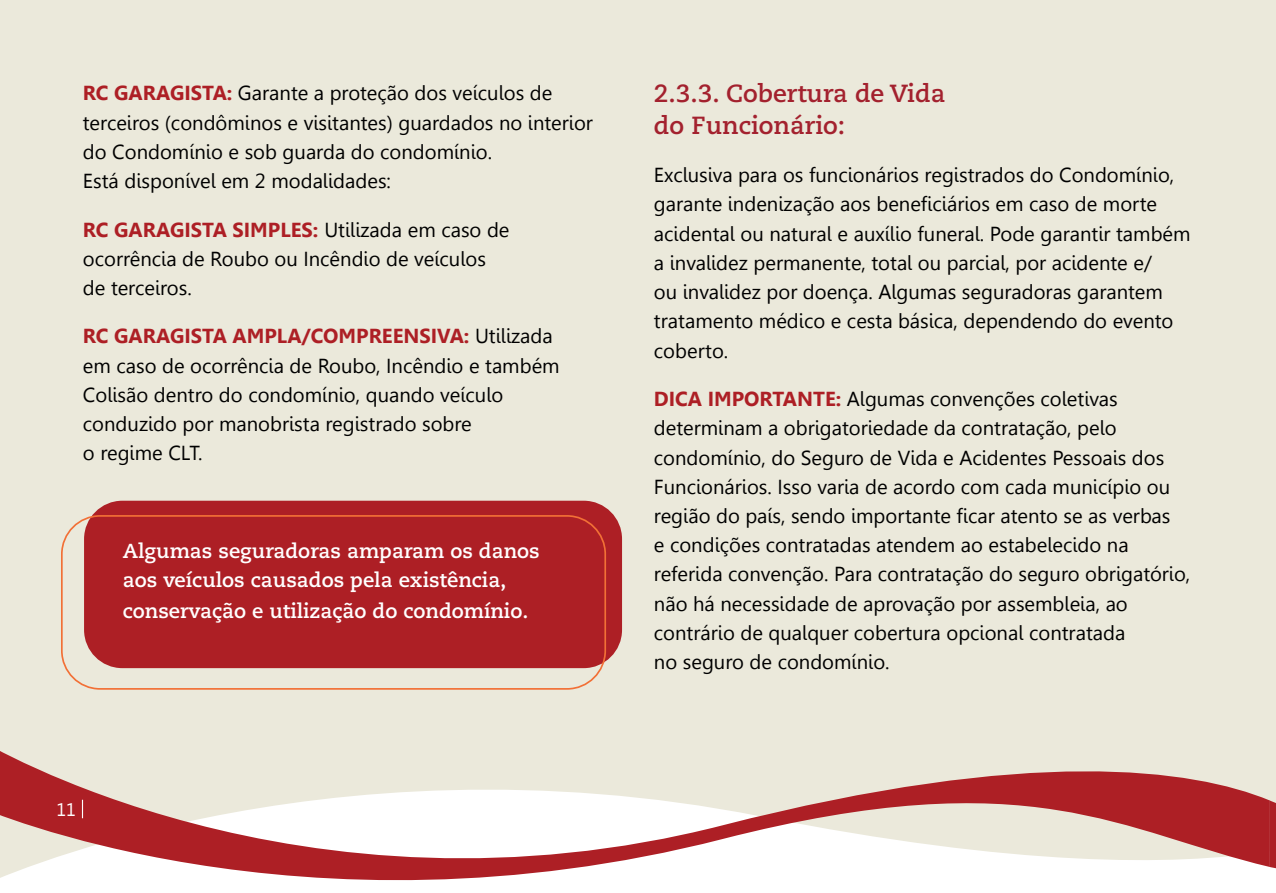
<style>
.page{position:relative;width:1276px;height:893px;background:#ebe9db}
.page>*{position:absolute;margin:0;border:0;box-sizing:border-box;transform-origin:0 0}
.t1{font:700 24.75px/31.5px "Caecilia LT Std";color:#a3212e}
.t2{font:20.25px/29.2px "Leelawadee";color:#000}
.t3{font:700 20.25px/29.2px "Caecilia LT Std";color:#fff}
.t4{font:18px "Leelawadee";color:#fff}
.s1{font-weight:700;color:#ad1f25}
</style>
<div class="page">
<svg style="left:0;top:751px;width:1269px;height:142px"></svg>
<svg style="left:1269px;top:800px;width:7px;height:93px"></svg>
<svg style="left:82px;top:800px;width:1px;height:18px"></svg>
<div style="left:84px;top:501px;width:538px;height:167px;background:#ad1f25;border-radius:38px"></div>
<div style="left:61px;top:515px;width:545px;height:175px;border:2px solid #f27036;border-radius:38px"></div>
<p class="t2" style="left:83px;top:79px;width:511px"><span class="s1">RC GARAGISTA:</span> Garante a proteção dos veículos de terceiros (condôminos e visitantes) guardados no interior do Condomínio e sob guarda do condomínio.<br>Está disponível em 2 modalidades:</p>
<p class="t2" style="left:83px;top:215px;width:428px"><span class="s1">RC GARAGISTA SIMPLES:</span> Utilizada em caso de ocorrência de Roubo ou Incêndio de veículos de terceiros.</p>
<p class="t2" style="left:83px;top:322px;width:478px"><span class="s1">RC GARAGISTA AMPLA/COMPREENSIVA:</span> Utilizada em caso de ocorrência de Roubo, Incêndio e também Colisão dentro do condomínio, quando veículo conduzido por manobrista registrado sobre<br>o regime CLT.</p>
<p class="t3" style="left:123px;top:536px;width:418px">Algumas seguradoras amparam os danos aos veículos causados pela existência,</p>
<p class="t3" style="left:123px;top:597px;width:407px">conservação e utilização do condomínio.</p>
<p class="t4" style="left:56px;top:799px;width:21px">11</p>
<p class="t1" style="left:654px;top:78px;width:293px">2.3.3. Cobertura de Vida do Funcionário:</p>
<p class="t2" style="left:654px;top:161px;width:538px">Exclusiva para os funcionários registrados do Condomínio, garante indenização aos beneficiários em caso de morte acidental ou natural e auxílio funeral. Pode garantir também a invalidez permanente, total ou parcial, por acidente e/<br>ou invalidez por doença. Algumas seguradoras garantem tratamento médico e cesta básica, dependendo do evento coberto.</p>
<p class="t2" style="left:654px;top:384px;width:538px"><span class="s1">DICA IMPORTANTE:</span> Algumas convenções coletivas determinam a obrigatoriedade da contratação, pelo condomínio, do Seguro de Vida e Acidentes Pessoais dos Funcionários. Isso varia de acordo com cada município ou região do país, sendo importante ficar atento se as verbas<br>e condições contratadas atendem ao estabelecido na referida convenção. Para contratação do seguro obrigatório, não há necessidade de aprovação por assembleia, ao contrário de qualquer cobertura opcional contratada<br>no seguro de condomínio.</p>
</div>
